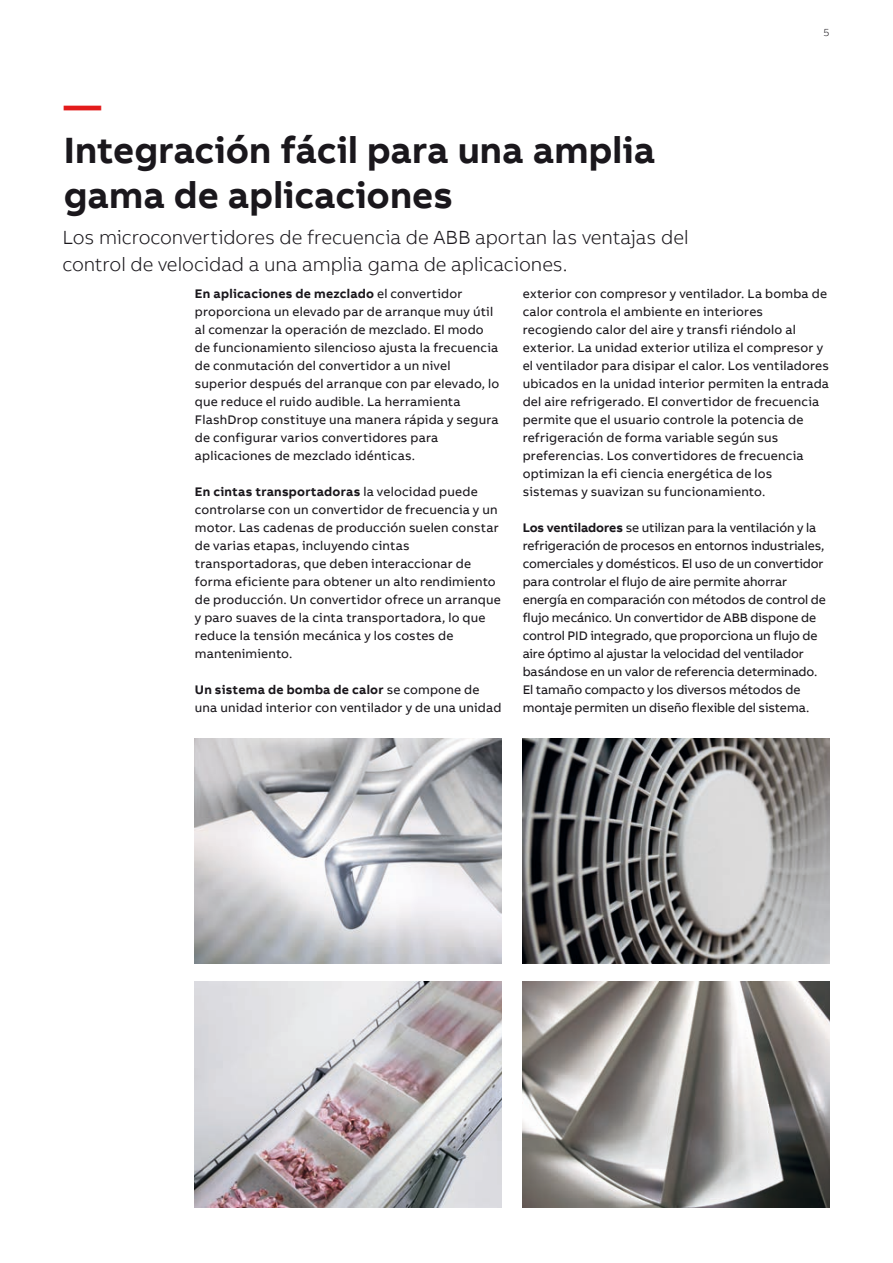
<style>
.page{position:relative;width:893px;height:1263px;background:#fff}
.page>*{position:absolute;margin:0;border:0;box-sizing:border-box;transform-origin:0 0}
.t1{font:700 37.5px/45px "AB Bvoice";color:#1a171c}
.t2{font:700 37.5px "AB Bvoice";color:#e31b1b}
.t3{font:300 19.5px/27px "AB Bvoice";letter-spacing:-.005em;color:#1a171c}
.t4{font:12.75px/18px "AB Bvoice";letter-spacing:.015em;color:#1a171c}
.t5{font:12.75px/18px "AB Bvoice";letter-spacing:-.005em;color:#1a171c}
.t6{font:300 10.5px "AB Bvoice";color:#1a171c}
.s1{font-weight:700}
</style>
<div class="page">
<img style="left:523px;top:982px;width:306px;height:225px">
<img style="left:195px;top:739px;width:306px;height:225px">
<img style="left:195px;top:982px;width:306px;height:225px">
<img style="left:523px;top:739px;width:306px;height:225px">
<h1 class="t2" style="left:64px;top:81px;width:39px">—</h1>
<h1 class="t1" style="left:64px;top:128px;width:593px">Integración fácil para una amplia gama de aplicaciones</h1>
<h2 class="t3" style="left:63px;top:224px;width:628px">Los microconvertidores de frecuencia de ABB aportan las ventajas del control de velocidad a una amplia gama de aplicaciones.</h2>
<p class="t6" style="left:823px;top:26px;width:7px">5</p>
<p class="t4" style="left:195px;top:285px;width:306px"><span class="s1">En aplicaciones de mezclado</span> el convertidor proporciona un elevado par de arranque muy útil al comenzar la operación de mezclado. El modo de funcionamiento silencioso ajusta la frecuencia de conmutación del convertidor a un nivel superior después del arranque con par elevado, lo que reduce el ruido audible. La herramienta FlashDrop constituye una manera rápida y segura de configurar varios convertidores para aplicaciones de mezclado idénticas.</p>
<p class="t4" style="left:195px;top:483px;width:307px"><span class="s1">En cintas transportadoras</span> la velocidad puede controlarse con un convertidor de frecuencia y un motor. Las cadenas de producción suelen constar de varias etapas, incluyendo cintas transportadoras, que deben interaccionar de forma eficiente para obtener un alto rendimiento de producción. Un convertidor ofrece un arranque y paro suaves de la cinta transportadora, lo que reduce la tensión mecánica y los costes de mantenimiento.</p>
<p class="t4" style="left:195px;top:681px;width:308px"><span class="s1">Un sistema de bomba de calor</span> se compone de una unidad interior con ventilador y de una unidad</p>
<p class="t4" style="left:523px;top:285px;width:308px">exterior con compresor y ventilador. La bomba de calor controla el ambiente en interiores recogiendo calor del aire y transfi riéndolo al exterior. La unidad exterior utiliza el compresor y el ventilador para disipar el calor. Los ventiladores ubicados en la unidad interior permiten la entrada del aire refrigerado. El convertidor de frecuencia permite que el usuario controle la potencia de refrigeración de forma variable según sus preferencias. Los convertidores de frecuencia optimizan la efi ciencia energética de los sistemas y suavizan su funcionamiento.</p>
<p class="t5" style="left:523px;top:519px;width:305px"><span class="s1">Los ventiladores</span> se utilizan para la ventilación y la refrigeración de procesos en entornos industriales, comerciales y domésticos. El uso de un convertidor para controlar el flujo de aire permite ahorrar energía en comparación con métodos de control de flujo mecánico. Un convertidor de ABB dispone de control PID integrado, que proporciona un flujo de aire óptimo al ajustar la velocidad del ventilador basándose en un valor de referencia determinado.<br>El tamaño compacto y los diversos métodos de montaje permiten un diseño flexible del sistema.</p>
</div>
